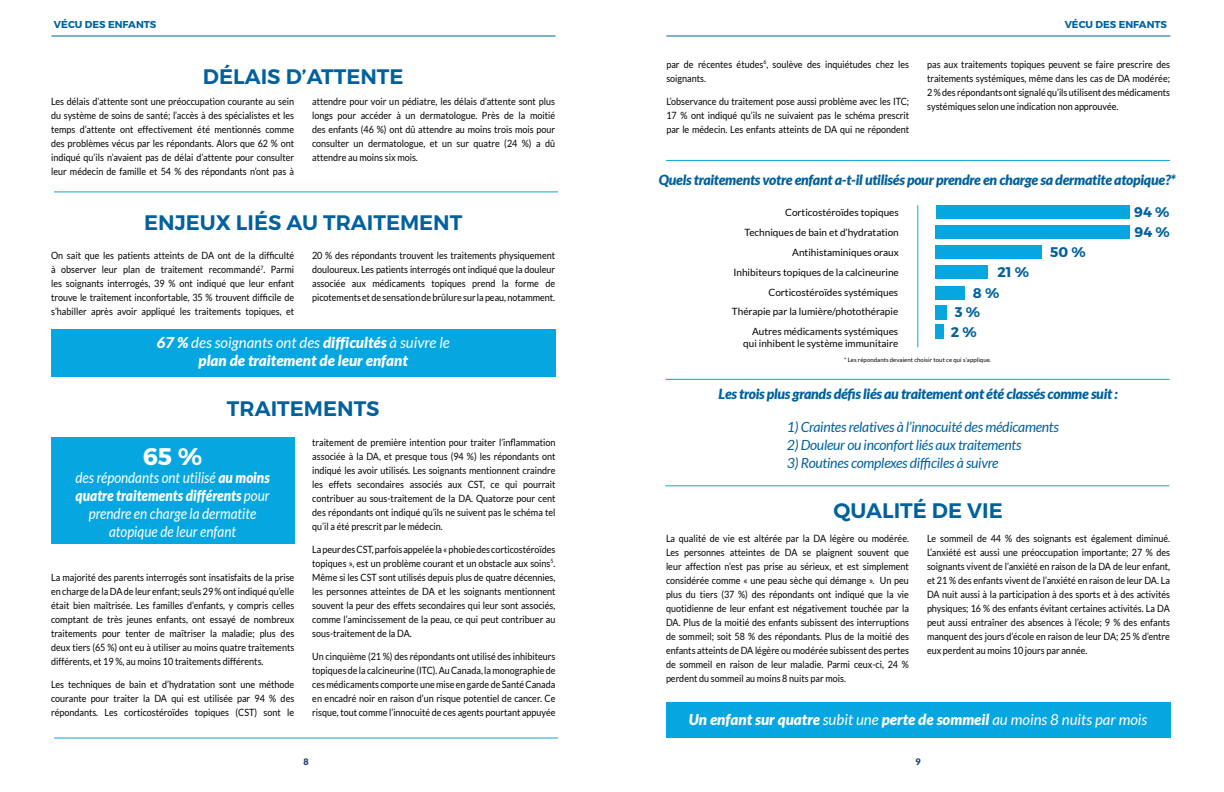
<style>
.page{position:relative;width:1224px;height:792px;background:#fff}
.page>*{position:absolute;margin:0;border:0;box-sizing:border-box;transform-origin:0 0}
.Callout-Statement-Me{font:700 24px "Montserrat";color:#fff}
.Pages-H3{font:600 21px "Montserrat";color:#00619d}
.Callout-Statement-Me-2{font:italic 900 15px/18px "Lato";color:#fff;text-align:center}
.Callout-Statement-Me-3{font:italic 15px/18px "Lato";color:#fff;text-align:center;scale:.9 1}
.Pages-B1{font:italic 900 14px "Lato";letter-spacing:-.02em;color:#00619d}
.Pages-B1-2{font:italic 14px "Lato";letter-spacing:-.02em;color:#00619d}
.Chart-Bar_Graph_Numb{font:700 14px "Montserrat";color:#00619d}
.Pages-B2{font:10px/14px "Lato";color:#000;text-align:justify;scale:.9 1}
.Chart-B1{font:10px "Lato";color:#000}
.Chart-Bar_Graph_Numb-2{font:700 10px "Montserrat";color:#00619d}
.t1{font:900 9px "Lato";color:#1b3e6f}
.Pages-B2-2{font:6px "Lato";letter-spacing:.01em;color:#000}
.s1{font-weight:400}
.s2{font-weight:900}
</style>
<div class="page">
<div style="left:51px;top:329px;width:504px;height:47px;background:#06a7e0"></div>
<div style="left:51px;top:438px;width:243px;height:106px;background:#06a7e0"></div>
<hr style="left:54px;top:738px;width:504px;height:1px;background:#06a7e0">
<hr style="left:54px;top:192px;width:504px;height:1px;background:#06a7e0">
<hr style="left:666px;top:36px;width:504px;height:1px;background:#00619d">
<hr style="left:51px;top:36px;width:504px;height:1px;background:#00619d">
<div style="left:936px;top:265px;width:52px;height:14px;background:#06a7e0"></div>
<hr style="left:917px;top:205px;width:1px;height:142px;background:#06a7e0">
<div style="left:936px;top:205px;width:193px;height:14px;background:#06a7e0"></div>
<div style="left:936px;top:225px;width:194px;height:14px;background:#06a7e0"></div>
<div style="left:936px;top:245px;width:106px;height:14px;background:#06a7e0"></div>
<div style="left:935px;top:286px;width:29px;height:14px;background:#06a7e0"></div>
<div style="left:935px;top:305px;width:11px;height:14px;background:#06a7e0"></div>
<div style="left:935px;top:325px;width:9px;height:14px;background:#06a7e0"></div>
<hr style="left:665px;top:379px;width:504px;height:1px;background:#06a7e0">
<hr style="left:665px;top:485px;width:504px;height:1px;background:#06a7e0">
<hr style="left:666px;top:160px;width:504px;height:1px;background:#06a7e0">
<div style="left:666px;top:702px;width:504px;height:36px;background:#06a7e0"></div>
<p class="Chart-Bar_Graph_Numb-2" style="left:54px;top:18px;width:104px">VÉCU DES ENFANTS</p>
<p class="Chart-Bar_Graph_Numb-2" style="left:1065px;top:18px;width:104px">VÉCU DES ENFANTS</p>
<p class="Pages-H3" style="left:203px;top:63px;width:202px">DÉLAIS D’ATTENTE</p>
<p class="Pages-B2" style="left:51px;top:94px;width:272px">Les délais d’attente sont une préoccupation courante au sein du système de soins de santé; l’accès à des spécialistes et les temps d’attente ont effectivement été mentionnés comme des problèmes vécus par les répondants. Alors que 62 % ont indiqué qu’ils n’avaient pas de délai d’attente pour consulter leur médecin de famille et 54 % des répondants n’ont pas à</p>
<p class="Pages-B2" style="left:312px;top:94px;width:272px">attendre pour voir un pédiatre, les délais d’attente sont plus longs pour accéder à un dermatologue. Près de la moitié des enfants (46 %) ont dû attendre au moins trois mois pour consulter un dermatologue, et un sur quatre (24 %) a dû attendre au moins six mois.</p>
<p class="Pages-H3" style="left:144px;top:209px;width:320px">ENJEUX LIÉS AU TRAITEMENT</p>
<p class="Pages-B2" style="left:51px;top:249px;width:272px">On sait que les patients atteints de DA ont de la difficulté à observer leur plan de traitement recommandé<sup>7</sup>. Parmi les soignants interrogés, 39 % ont indiqué que leur enfant trouve le traitement inconfortable, 35 % trouvent difficile de s’habiller après avoir appliqué les traitements topiques, et</p>
<p class="Pages-B2" style="left:312px;top:249px;width:272px">20 % des répondants trouvent les traitements physiquement douloureux. Les patients interrogés ont indiqué que la douleur associée aux médicaments topiques prend la forme de picotements et de sensation de brûlure sur la peau, notamment.</p>
<p class="Callout-Statement-Me-2" style="left:157px;top:334px;width:295px">67 % <span class="s1">des soignants ont des</span> difficultés <span class="s1">à suivre le </span>plan de traitement de leur enfant</p>
<p class="Pages-H3" style="left:227px;top:396px;width:154px">TRAITEMENTS</p>
<p class="Callout-Statement-Me" style="left:143px;top:441px;width:61px">65 %</p>
<p class="Callout-Statement-Me-3" style="left:75px;top:469px;width:217px">des répondants ont utilisé <span class="s2">au moins quatre traitements différents</span> pour prendre en charge la dermatite atopique de leur enfant</p>
<p class="Pages-B2" style="left:51px;top:570px;width:272px">La majorité des parents interrogés sont insatisfaits de la prise en charge de la DA de leur enfant; seuls 29 % ont indiqué qu’elle était bien maîtrisée. Les familles d’enfants, y compris celles comptant de très jeunes enfants, ont essayé de nombreux traitements pour tenter de maîtriser la maladie; plus des deux tiers (65 %) ont eu à utiliser au moins quatre traitements différents, et 19 %, au moins 10 traitements différents.</p>
<p class="Pages-B2" style="left:51px;top:677px;width:272px">Les techniques de bain et d’hydratation sont une méthode courante pour traiter la DA qui est utilisée par 94 % des répondants. Les corticostéroïdes topiques (CST) sont le</p>
<p class="Pages-B2" style="left:312px;top:435px;width:272px">traitement de première intention pour traiter l’inflammation associée à la DA, et presque tous (94 %) les répondants ont indiqué les avoir utilisés. Les soignants mentionnent craindre les effets secondaires associés aux CST, ce qui pourrait contribuer au sous-traitement de la DA. Quatorze pour cent des répondants ont indiqué qu’ils ne suivent pas le schéma tel qu’il a été prescrit par le médecin.</p>
<p class="Pages-B2" style="left:312px;top:542px;width:272px">La peur des CST, parfois appelée la « phobie des corticostéroïdes topiques », est un problème courant et un obstacle aux soins<sup>5</sup>.<br>Même si les CST sont utilisés depuis plus de quatre décennies, les personnes atteintes de DA et les soignants mentionnent souvent la peur des effets secondaires qui leur sont associés, comme l’amincissement de la peau, ce qui peut contribuer au sous-traitement de la DA.</p>
<p class="Pages-B2" style="left:312px;top:649px;width:272px">Un cinquième (21 %) des répondants ont utilisé des inhibiteurs topiques de la calcineurine (ITC). Au Canada, la monographie de ces médicaments comporte une mise en garde de Santé Canada en encadré noir en raison d’un risque potentiel de cancer. Ce risque, tout comme l’innocuité de ces agents pourtant appuyée</p>
<p class="Pages-B2" style="left:666px;top:57px;width:271px">par de récentes études<sup>6</sup>, soulève des inquiétudes chez les soignants.</p>
<p class="Pages-B2" style="left:666px;top:94px;width:271px">L’observance du traitement pose aussi problème avec les ITC; 17 % ont indiqué qu’ils ne suivaient pas le schéma prescrit par le médecin. Les enfants atteints de DA qui ne répondent</p>
<p class="Pages-B2" style="left:927px;top:57px;width:271px">pas aux traitements topiques peuvent se faire prescrire des traitements systémiques, même dans les cas de DA modérée; 2 % des répondants ont signalé qu’ils utilisent des médicaments systémiques selon une indication non approuvée.</p>
<p class="Pages-B1" style="left:659px;top:172px;width:518px">Quels traitements votre enfant a-t-il utilisés pour prendre en charge sa dermatite atopique?*</p>
<p class="Chart-B1" style="left:785px;top:207px;width:115px">Corticostéroïdes topiques</p>
<p class="Chart-Bar_Graph_Numb" style="left:1134px;top:203px;width:37px">94 %</p>
<p class="Chart-B1" style="left:745px;top:227px;width:156px">Techniques de bain et d’hydratation</p>
<p class="Chart-Bar_Graph_Numb" style="left:1135px;top:223px;width:37px">94 %</p>
<p class="Chart-B1" style="left:792px;top:247px;width:108px">Antihistaminiques oraux</p>
<p class="Chart-Bar_Graph_Numb" style="left:1050px;top:243px;width:37px">50 %</p>
<p class="Chart-B1" style="left:733px;top:267px;width:167px">Inhibiteurs topiques de la calcineurine</p>
<p class="Chart-Bar_Graph_Numb" style="left:997px;top:263px;width:33px">21 %</p>
<p class="Chart-B1" style="left:769px;top:287px;width:131px">Corticostéroïdes systémiques</p>
<p class="Chart-Bar_Graph_Numb" style="left:973px;top:284px;width:28px">8 %</p>
<p class="Chart-B1" style="left:732px;top:306px;width:168px">Thérapie par la lumière/photothérapie</p>
<p class="Chart-Bar_Graph_Numb" style="left:955px;top:303px;width:27px">3 %</p>
<p class="Chart-B1" style="left:752px;top:326px;width:148px">Autres médicaments systémiques</p>
<p class="Chart-Bar_Graph_Numb" style="left:951px;top:323px;width:27px">2 %</p>
<p class="Chart-B1" style="left:743px;top:338px;width:157px">qui inhibent le système immunitaire</p>
<p class="Pages-B2-2" style="left:844px;top:356px;width:149px">* Les répondants devaient choisir tout ce qui s’applique.</p>
<p class="Pages-B1" style="left:719px;top:386px;width:401px">Les trois plus grands défis liés au traitement ont été classés comme suit :</p>
<p class="Pages-B1-2" style="left:787px;top:419px;width:274px">1) Craintes relatives à l’innocuité des médicaments</p>
<p class="Pages-B1-2" style="left:787px;top:437px;width:236px">2) Douleur ou inconfort liés aux traitements</p>
<p class="Pages-B1-2" style="left:787px;top:455px;width:213px">3) Routines complexes difficiles à suivre</p>
<p class="Pages-H3" style="left:834px;top:498px;width:171px">QUALITÉ DE VIE</p>
<p class="Pages-B2" style="left:666px;top:531px;width:272px">La qualité de vie est altérée par la DA légère ou modérée.<br>Les personnes atteintes de DA se plaignent souvent que leur affection n’est pas prise au sérieux, et est simplement considérée comme « une peau sèche qui démange ». Un peu plus du tiers (37 %) des répondants ont indiqué que la vie quotidienne de leur enfant est négativement touchée par la DA. Plus de la moitié des enfants subissent des interruptions de sommeil; soit 58 % des répondants. Plus de la moitié des enfants atteints de DA légère ou modérée subissent des pertes de sommeil en raison de leur maladie. Parmi ceux-ci, 24 % perdent du sommeil au moins 8 nuits par mois.</p>
<p class="Pages-B2" style="left:927px;top:531px;width:272px">Le sommeil de 44 % des soignants est également diminué.<br>L’anxiété est aussi une préoccupation importante; 27 % des soignants vivent de l’anxiété en raison de la DA de leur enfant, et 21 % des enfants vivent de l’anxiété en raison de leur DA. La DA nuit aussi à la participation à des sports et à des activités physiques; 16 % des enfants évitant certaines activités. La DA peut aussi entraîner des absences à l’école; 9 % des enfants manquent des jours d’école en raison de leur DA; 25 % d’entre eux perdent au moins 10 jours par année.</p>
<p class="Callout-Statement-Me-2" style="left:689px;top:710px;width:460px">Un enfant sur quatre <span class="s1">subit une</span> perte de sommeil <span class="s1">au moins 8 nuits par mois</span></p>
<p class="t1" style="left:303px;top:756px;width:7px">8</p>
<p class="t1" style="left:915px;top:756px;width:7px">9</p>
</div>
